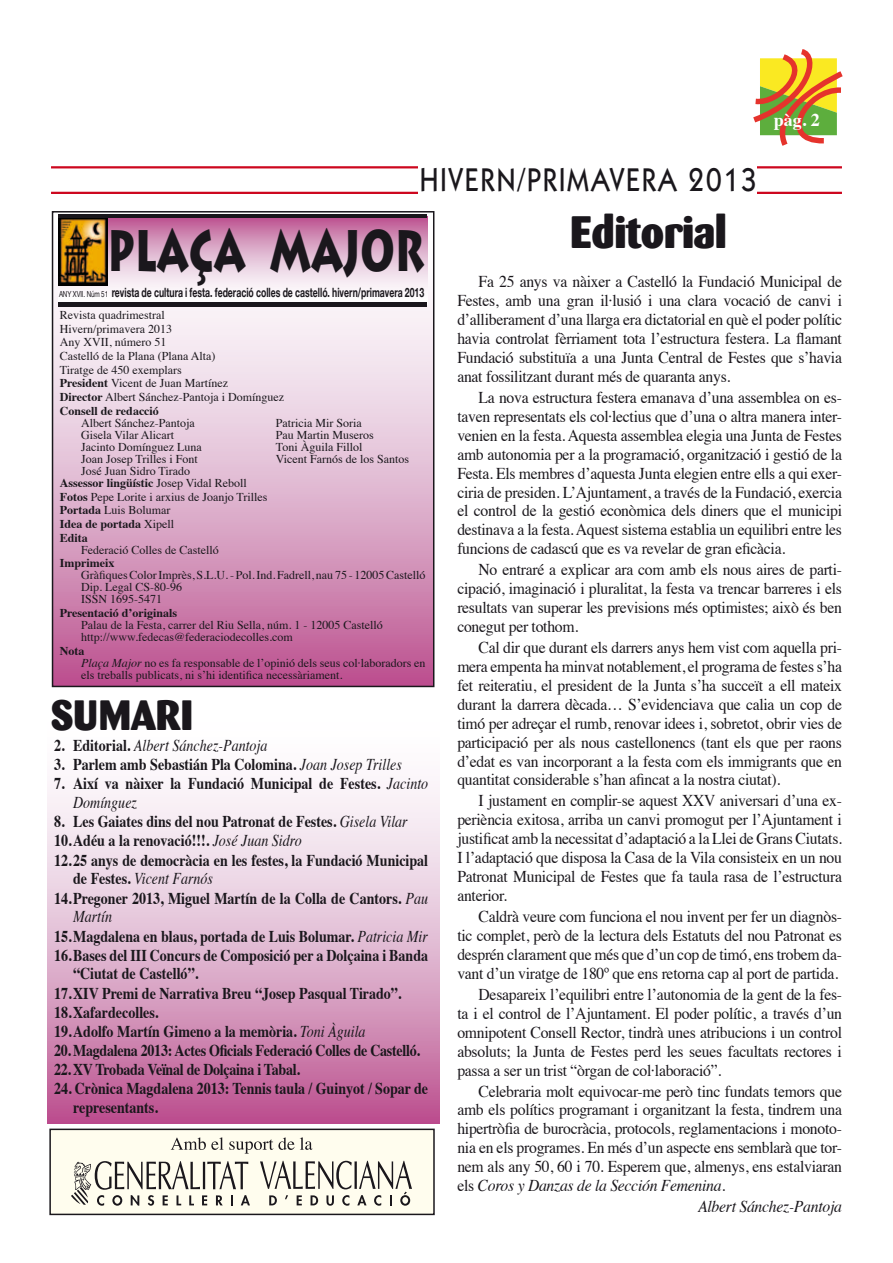
<style>
.page{position:relative;width:893px;height:1263px;background:#fff}
.page>*{position:absolute;margin:0;border:0;box-sizing:border-box;transform-origin:0 0}
.t1{font:900 57.6px "Lithos";color:#1a171c;scale:.66 1}
.t2{font:800 45px "Barmeno";letter-spacing:-.01em;color:#1a171c}
.t3{font:800 42px "Barmeno";letter-spacing:.01em;color:#1a171c}
.t4{font:500 33px "Itc Kabel";letter-spacing:.07em;color:#1a171c;scale:.85 1}
.t5{font:700 18px "Times";color:#fff}
.t6{font:16.5px/18.9px "Times";letter-spacing:-.015em;color:#1a171c;text-align:justify;scale:.95 1}
.t7{font:700 16.5px/18.8px "Times";color:#1a171c;scale:.85 1}
.t8{font:700 16.5px "Times";letter-spacing:-.02em;color:#1a171c;scale:.85 1}
.t9{font:italic 16.5px "Times";color:#1a171c;scale:.85 1}
.t10{font:italic 16.5px "Times";color:#1a171c;scale:.95 1}
.t11{font:700 12.75px "Helvetica Neue";color:#1a171c;scale:.68 1}
.t12{font:12px/13.6px "Times";color:#1a171c}
.t13{font:700 12px "Times";color:#1a171c}
.s1{font-weight:400;font-size:8.4px}
.s2{font-weight:700}
.s3{font-style:italic}
.s4{font-weight:700;font-style:normal}
.s5{font-weight:400;font-style:italic}
</style>
<div class="page">
<hr style="left:51px;top:166px;width:791px;height:2px;background:#cd071e">
<hr style="left:51px;top:192px;width:791px;height:2px;background:#cd071e">
<div style="left:419px;top:164px;width:338px;height:34px;background:#fff"></div>
<svg style="left:753px;top:49px;width:90px;height:97px"></svg>
<svg style="left:55px;top:214px;width:376px;height:470px;background:#ddaeca"></svg>
<div style="left:52px;top:211px;width:382px;height:476px;border:2px solid #1a171c"></div>
<svg style="left:48px;top:784px;width:391px;height:339px;background:#deafcb"></svg>
<svg style="left:58px;top:218px;width:369px;height:84px"></svg>
<img style="left:58px;top:218px;width:49px;height:67px">
<hr style="left:58px;top:215px;width:369px;height:3px;background:#1a171c">
<div style="left:58px;top:302px;width:369px;height:5px;background:#1a171c"></div>
<div style="left:50px;top:1129px;width:384px;height:85px;background:#fffdee"></div>
<div style="left:49px;top:1128px;width:386px;height:87px;border:2px solid #1a171c"></div>
<svg style="left:71px;top:1161px;width:179px;height:45px"></svg>
<svg style="left:260px;top:1161px;width:152px;height:45px"></svg>
<svg style="left:171px;top:1137px;width:141px;height:16px"></svg>
<h3 class="t4" style="left:420px;top:161px;width:398px">HIVERN/PRIMAVERA 2013</h3>
<p class="t5" style="left:774px;top:103px;width:48px">pàg. 2</p>
<h1 class="t1" style="left:107px;top:215px;width:481px">PLAÇA MAJOR</h1>
<p class="t11" style="left:59px;top:285px;width:539px"><span class="s1">ANY XVII. Núm 51</span> revista de cultura i festa. federació colles de castelló. hivern/primavera 2013</p>
<p class="t12" style="left:60px;top:307px;width:226px">Revista quadrimestral<br>Hivern/primavera 2013<br>Any XVII, número 51<br>Castelló de la Plana (Plana Alta)<br>Tiratge de 450 exemplars<br><span class="s2">President</span> Vicent de Juan Martínez<br><span class="s2">Director</span> Albert Sánchez-Pantoja i Domínguez<br><span class="s2">Consell de redacció</span></p>
<p class="t12" style="left:81px;top:415px;width:115px">Albert Sánchez-Pantoja</p>
<p class="t12" style="left:276px;top:415px;width:87px">Patricia Mir Soria</p>
<p class="t12" style="left:81px;top:427px;width:95px">Gisela Vilar Alicart</p>
<p class="t12" style="left:276px;top:427px;width:99px">Pau Martin Museros</p>
<p class="t12" style="left:81px;top:439px;width:122px">Jacinto Domínguez Luna</p>
<p class="t12" style="left:276px;top:439px;width:88px">Toni Àguila Fillol</p>
<p class="t12" style="left:81px;top:451px;width:118px">Joan Josep Trilles i Font</p>
<p class="t12" style="left:276px;top:451px;width:135px">Vicent Farnós de los Santos</p>
<p class="t12" style="left:60px;top:464px;width:188px;line-height:12px;text-indent:21px">José Juan Sidro Tirado<br><span class="s2">Assessor lingüístic</span> Josep Vidal Reboll</p>
<p class="t12" style="left:60px;top:489px;width:209px"><span class="s2">Fotos</span> Pepe Lorite i arxius de Joanjo Trilles<br><span class="s2">Portada</span> Luis Bolumar<br><span class="s2">Idea de portada</span> Xipell<br><span class="s2">Edita</span></p>
<p class="t12" style="left:81px;top:542px;width:139px">Federació Colles de Castelló</p>
<p class="t13" style="left:60px;top:552px;width:56px">Imprimeix</p>
<p class="t12" style="left:81px;top:568px;width:346px;line-height:12px">Gràfiques Color Imprès, S.L.U. - Pol. Ind. Fadrell, nau 75 - 12005 Castelló<br>Dip. Legal CS-80-96<br>ISSN 1695-5471</p>
<p class="t13" style="left:60px;top:601px;width:119px">Presentació d’originals</p>
<p class="t12" style="left:81px;top:618px;width:303px;line-height:12px">Palau de la Festa, carrer del Riu Sella, núm. 1 - 12005 Castelló http://www.fedecas@federaciodecolles.com</p>
<p class="t12" style="left:81px;top:644px;width:346px;line-height:12px;text-indent:-21px"><span class="s2">Nota<br></span><span class="s3">Plaça Major</span> no es fa responsable de l’opinió dels seus col·laboradors en els treballs publicats, ni s’hi identifica necessàriament.</p>
<h3 class="t3" style="left:51px;top:689px;width:144px">SUMARI</h3>
<p class="t9" style="left:54px;top:731px;width:253px"><span class="s4">2. Editorial.</span> Albert Sánchez-Pantoja</p>
<p class="t7" style="left:54px;top:753px;width:411px">3. Parlem amb Sebastián Pla Colomina. <span class="s5">Joan Josep Trilles</span></p>
<p class="t7" style="left:73px;top:773px;width:419px;text-indent:-19px">7. Així va nàixer la Fundació Municipal de Festes. <span class="s5">Jacinto<br>Domínguez</span></p>
<p class="t7" style="left:54px;top:811px;width:418px">8. Les Gaiates dins del nou Patronat de Festes. <span class="s5">Gisela Vilar</span></p>
<p class="t7" style="left:54px;top:830px;width:293px">10.Adéu a la renovació!!!. <span class="s5">José Juan Sidro</span></p>
<p class="t7" style="left:54px;top:849px;width:442px">12.25 anys de democràcia en les festes, la Fundació Municipal</p>
<p class="t9" style="left:73px;top:864px;width:166px"><span class="s4">de Festes.</span> Vicent Farnós</p>
<p class="t7" style="left:54px;top:887px;width:442px">14.Pregoner 2013, Miguel Martín de la Colla de Cantors. <span class="s5">Pau</span></p>
<p class="t9" style="left:73px;top:902px;width:47px">Martín</p>
<p class="t7" style="left:54px;top:925px;width:441px">15.Magdalena en blaus, portada de Luis Bolumar. <span class="s5">Patricia Mir</span></p>
<p class="t7" style="left:54px;top:944px;width:442px">16.Bases del III Concurs de Composició per a Dolçaina i Banda</p>
<p class="t7" style="left:73px;top:963px;width:149px">“Ciutat de Castelló”.</p>
<p class="t7" style="left:54px;top:982px;width:410px">17.XIV Premi de Narrativa Breu “Josep Pasqual Tirado”.</p>
<p class="t7" style="left:54px;top:1001px;width:124px">18.Xafardecolles.</p>
<p class="t7" style="left:54px;top:1020px;width:368px">19.Adolfo Martín Gimeno a la memòria. <span class="s5">Toni Àguila</span></p>
<p class="t8" style="left:54px;top:1035px;width:432px">20. Magdalena 2013: Actes Oficials Federació Colles de Castelló.</p>
<p class="t8" style="left:54px;top:1054px;width:291px">22. XV Trobada Veïnal de Dolçaina i Tabal.</p>
<p class="t7" style="left:73px;top:1078px;width:419px;text-indent:-19px">24. Crònica Magdalena 2013: Tennis taula / Guinyot / Sopar de representants.</p>
<h2 class="t2" style="left:570px;top:205px;width:158px">Editorial</h2>
<p class="t6" style="left:457px;top:271px;width:406px;text-indent:21px">Fa 25 anys va nàixer a Castelló la Fundació Municipal de Festes, amb una gran il·lusió i una clara vocació de canvi i d’alliberament d’una llarga era dictatorial en què el poder polític havia controlat fèrriament tota l’estructura festera. La flamant Fundació substituïa a una Junta Central de Festes que s’havia anat fossilitzant durant més de quaranta anys.</p>
<p class="t6" style="left:457px;top:387px;width:406px;text-indent:21px">La nova estructura festera emanava d’una assemblea on es&shy;taven representats els col·lectius que d’una o altra manera inter&shy;venien en la festa. Aquesta assemblea elegia una Junta de Festes amb autonomia per a la programació, organització i gestió de la Festa. Els membres d’aquesta Junta elegien entre ells a qui exer&shy;ciria de presiden. L’Ajuntament, a través de la Fundació, exercia el control de la gestió econòmica dels diners que el municipi destinava a la festa. Aquest sistema establia un equilibri entre les funcions de cadascú que es va revelar de gran eficàcia.</p>
<p class="t6" style="left:457px;top:559px;width:406px;text-indent:21px">No entraré a explicar ara com amb els nous aires de parti&shy;cipació, imaginació i pluralitat, la festa va trencar barreres i els resultats van superar les previsions més optimistes; això és ben conegut per tothom.</p>
<p class="t6" style="left:457px;top:637px;width:406px;text-indent:21px">Cal dir que durant els darrers anys hem vist com aquella pri&shy;mera empenta ha minvat notablement, el programa de festes s’ha fet reiteratiu, el president de la Junta s’ha succeït a ell mateix durant la darrera dècada… S’evidenciava que calia un cop de timó per adreçar el rumb, renovar idees i, sobretot, obrir vies de participació per als nous castellonencs (tant els que per raons d’edat es van incorporant a la festa com els immigrants que en quantitat considerable s’han afincat a la nostra ciutat).</p>
<p class="t6" style="left:457px;top:790px;width:406px;text-indent:21px">I justament en complir-se aquest XXV aniversari d’una ex&shy;periència exitosa, arriba un canvi promogut per l’Ajuntament i justificat amb la necessitat d’adaptació a la Llei de Grans Ciutats.<br>I l’adaptació que disposa la Casa de la Vila consisteix en un nou Patronat Municipal de Festes que fa taula rasa de l’estructura anterior.</p>
<p class="t6" style="left:457px;top:906px;width:406px;text-indent:21px">Caldrà veure com funciona el nou invent per fer un diagnòs&shy;tic complet, però de la lectura dels Estatuts del nou Patronat es desprén clarament que més que d’un cop de timó, ens trobem da&shy;vant d’un viratge de 180º que ens retorna cap al port de partida.</p>
<p class="t6" style="left:457px;top:983px;width:406px;text-indent:21px">Desapareix l’equilibri entre l’autonomia de la gent de la fes&shy;ta i el control de l’Ajuntament. El poder polític, a través d’un omnipotent Consell Rector, tindrà unes atribucions i un control absoluts; la Junta de Festes perd les seues facultats rectores i passa a ser un trist “òrgan de col·laboració”.</p>
<p class="t6" style="left:457px;top:1080px;width:406px;text-indent:21px">Celebraria molt equivocar-me però tinc fundats temors que amb els polítics programant i organitzant la festa, tindrem una hipertròfia de burocràcia, protocols, reglamentacions i monoto&shy;nia en els programes. En més d’un aspecte ens semblarà que tor&shy;nem als any 50, 60 i 70. Esperem que, almenys, ens estalviaran els <span class="s3">Coros y Danzas de la Sección Femenina</span>.</p>
<p class="t10" style="left:698px;top:1192px;width:153px">Albert Sánchez-Pantoja</p>
</div>
